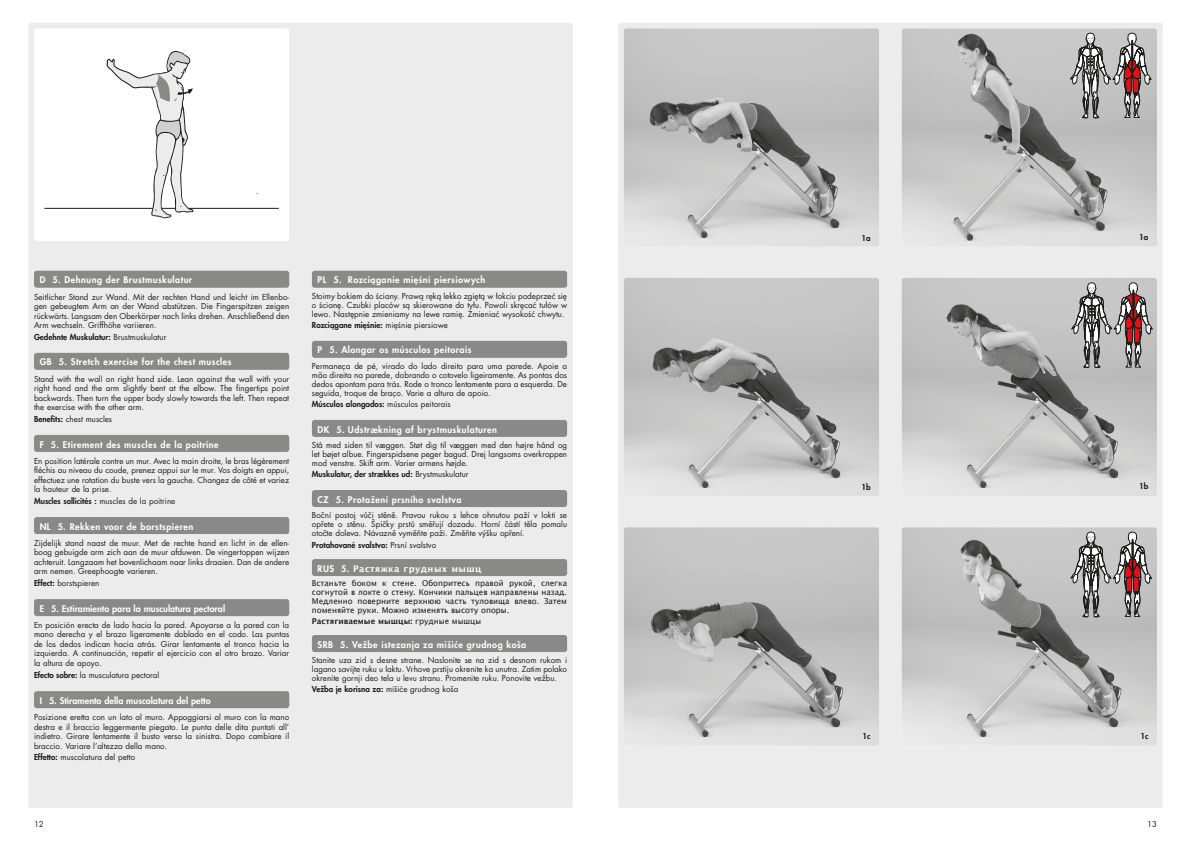
<style>
.page{position:relative;width:1191px;height:842px;background:#fff}
.page>*{position:absolute;margin:0;border:0;box-sizing:border-box;transform-origin:0 0}
.t1{font:800 9px "Futura CE";letter-spacing:.05em;color:#fff}
.t2{font:800 9px "Futura CE";color:#fff}
.t3{font:700 9px "Lucida Grande";letter-spacing:.05em;color:#fff}
.t4{font:8px/9.5px "Futura CE";color:#1c1c1b;text-align:justify}
.t5{font:800 8px "Futura CE";color:#1c1c1b}
.t6{font:8px/9px "Lucida Grande";color:#1c1c1b;text-align:justify}
.t7{font:700 8px "Lucida Grande";color:#1c1c1b}
.s1{font-weight:400}
.s2{font-weight:800}
.s3{font-family:"Futura CE";font-weight:800}
</style>
<div class="page">
<div style="left:28px;top:23px;width:545px;height:785px;background:#edeced;border-radius:3px"></div>
<div style="left:34px;top:271px;width:255px;height:17px;background:#898988;border-radius:3px"></div>
<div style="left:34px;top:353px;width:255px;height:17px;background:#898988;border-radius:3px"></div>
<div style="left:34px;top:435px;width:255px;height:17px;background:#898988;border-radius:3px"></div>
<div style="left:34px;top:517px;width:255px;height:17px;background:#898988;border-radius:3px"></div>
<div style="left:34px;top:599px;width:255px;height:17px;background:#898988;border-radius:3px"></div>
<div style="left:312px;top:271px;width:255px;height:17px;background:#898988;border-radius:3px"></div>
<div style="left:312px;top:341px;width:255px;height:17px;background:#898988;border-radius:3px"></div>
<div style="left:312px;top:420px;width:255px;height:17px;background:#898988;border-radius:3px"></div>
<div style="left:312px;top:490px;width:255px;height:17px;background:#898988;border-radius:3px"></div>
<div style="left:34px;top:28px;width:255px;height:213px;background:#fff;border-radius:3px"></div>
<hr style="left:44px;top:208px;width:235px;height:1px;background:#1c1c1b">
<svg style="left:106px;top:51px;width:87px;height:167px"></svg>
<div style="left:34px;top:691px;width:255px;height:17px;background:#898988;border-radius:3px"></div>
<div style="left:618px;top:23px;width:544px;height:785px;background:#edeced;border-radius:3px"></div>
<img style="left:624px;top:28px;width:255px;height:218px">
<img style="left:624px;top:278px;width:255px;height:218px">
<img style="left:902px;top:28px;width:255px;height:218px">
<svg style="left:1070px;top:33px;width:81px;height:96px;background:#a59e9e"></svg>
<img style="left:624px;top:527px;width:255px;height:218px">
<img style="left:901px;top:527px;width:256px;height:218px">
<svg style="left:1070px;top:532px;width:81px;height:96px;background:#a59e9f"></svg>
<img style="left:901px;top:278px;width:256px;height:218px">
<svg style="left:1071px;top:282px;width:81px;height:89px;background:#a39a9a"></svg>
<div style="left:312px;top:559px;width:255px;height:17px;background:#898988;border-radius:3px"></div>
<div style="left:312px;top:635px;width:255px;height:17px;background:#898988;border-radius:3px"></div>
<p class="t1" style="left:40px;top:273px;width:154px">D 5. Dehnung der Brustmuskulatur</p>
<p class="t4" style="left:34px;top:292px;width:257px">Seitlicher Stand zur Wand. Mit der rechten Hand und leicht im Ellenbo&shy;gen gebeugtem Arm an der Wand abstützen. Die Fingerspitzen zeigen rückwärts. Langsam den Oberkörper nach links drehen. Anschließend den Arm wechseln. Griffhöhe variieren.</p>
<p class="t5" style="left:34px;top:331px;width:134px">Gedehnte Muskulatur: <span class="s1">Brustmuskulatur</span></p>
<p class="t1" style="left:40px;top:356px;width:193px">GB 5. Stretch exercise for the chest muscles</p>
<p class="t4" style="left:34px;top:374px;width:257px">Stand with the wall on right hand side. Lean against the wall with your right hand and the arm slightly bent at the elbow. The fingertips point backwards. Then turn the upper body slowly towards the left. Then repeat the exercise with the other arm.</p>
<p class="t4" style="left:34px;top:414px;width:80px"><span class="s2">Benefits:</span> chest muscles</p>
<p class="t1" style="left:40px;top:438px;width:180px">F 5. Etirement des muscles de la poitrine</p>
<p class="t4" style="left:34px;top:456px;width:257px">En position latérale contre un mur. Avec la main droite, le bras légèrement fléchis au niveau du coude, prenez appui sur le mur. Vos doigts en appui, effectuez une rotation du buste vers la gauche. Changez de côté et variez la hauteur de la prise.</p>
<p class="t4" style="left:34px;top:496px;width:143px"><span class="s2">Muscles sollicités :</span> muscles de la poitrine</p>
<p class="t1" style="left:40px;top:520px;width:155px">NL 5. Rekken voor de borstspieren</p>
<p class="t4" style="left:34px;top:538px;width:257px">Zijdelijk stand naast de muur. Met de rechte hand en licht in de ellen&shy;boog gebuigde arm zich aan de muur afduwen. De vingertoppen wijzen achteruit. Langzaam het bovenlichaam naar links draaien. Dan de andere arm nemen. Greephoogte varieren.</p>
<p class="t4" style="left:34px;top:578px;width:67px"><span class="s2">Effect:</span> borstspieren</p>
<p class="t2" style="left:40px;top:602px;width:187px">E 5. Estiramiento para la musculatura pectoral</p>
<p class="t4" style="left:34px;top:620px;width:257px">En posición erecta de lado hacia la pared. Apoyarse a la pared con la mano derecha y el brazo ligeramente doblado en el codo. Las puntas de los dedos indican hacia atrás. Girar lentamente el tronco hacia la izquierda. A continuación, repetir el ejercicio con el otro brazo. Variar la altura de apoyo.</p>
<p class="t4" style="left:34px;top:670px;width:127px"><span class="s2">Efecto sobre:</span> la musculatura pectoral</p>
<p class="t4" style="left:34px;top:713px;width:257px">Posizione eretta con un lato al muro. Appoggiarsi al muro con la mano destra e il braccio leggermente piegato. Le punta delle dita puntati all’ indietro. Girare lentamente il busto verso la sinistra. Dopo cambiare il braccio. Variare l’altezza della mano.</p>
<p class="t4" style="left:34px;top:753px;width:103px"><span class="s2">Effetto:</span> muscolatura del petto</p>
<p class="t2" style="left:40px;top:694px;width:172px">I 5. Stiramento della muscolatura del petto</p>
<p class="t1" style="left:317px;top:273px;width:169px">PL 5. Rozciąganie mięśni piersiowych</p>
<p class="t4" style="left:312px;top:292px;width:257px;line-height:9px">Stoimy bokiem do ściany. Prawą ręką lekko zgiętą w łokciu podeprzeć się o ścianę. Czubki placów są skierowane do tyłu. Powoli skręcać tułów w lewo. Następnie zmieniamy na lewe ramię. Zmieniać wysokość chwytu.</p>
<p class="t5" style="left:312px;top:320px;width:137px">Rozciągane mięśnie: <span class="s1">mięśnie piersiowe</span></p>
<p class="t1" style="left:317px;top:344px;width:155px">P 5. Alongar os músculos peitorais</p>
<p class="t4" style="left:312px;top:362px;width:257px;line-height:9px">Permaneça de pé, virado do lado direito para uma parede. Apoie a mão direita na parede, dobrando o cotovelo ligeiramente. As pontas dos dedos apontam para trás. Rode o tronco lentamente para a esquerda. De seguida, troque de braço. Varie a altura de apoio.</p>
<p class="t5" style="left:312px;top:399px;width:140px">Músculos alongados: <span class="s1">músculos peitorais</span></p>
<p class="t1" style="left:317px;top:423px;width:181px">DK 5. Udstrækning af brystmuskulaturen</p>
<p class="t4" style="left:312px;top:441px;width:257px;line-height:9px">Stå med siden til væggen. Støt dig til væggen med den højre hånd og let bøjet albue. Fingerspidsene peger bagud. Drej langsoms overkroppen mod venstre. Skift arm. Varier armens højde.</p>
<p class="t5" style="left:312px;top:469px;width:158px">Muskulatur, der strækkes ud: <span class="s1">Brystmuskulatur</span></p>
<p class="t1" style="left:317px;top:493px;width:145px">CZ 5. Protažení prsního svalstva</p>
<p class="t4" style="left:312px;top:511px;width:257px;line-height:9px">Boční postoj vůči stěně. Pravou rukou s lehce ohnutou paží v lokti se opřete o stěnu. Špičky prstů směřují dozadu. Horní částí těla pomalu otočte doleva. Návazně vyměňte paži. Změňte výšku opření.</p>
<p class="t5" style="left:312px;top:539px;width:126px">Protahované svalstvo: <span class="s1">Prsní svalstvo</span></p>
<p class="t6" style="left:312px;top:579px;width:257px">Встаньте боком к стене. Обопритесь правой рукой, слегка согнутой в локте о стену. Кончики пальцев направлены назад.<br>Медленно поверните верхнюю часть туловища влево. Затем поменяйте руки. Можно изменять высоту опоры.</p>
<p class="t7" style="left:312px;top:615px;width:171px">Растягиваемые мышцы: <span class="s1">грудные мышцы</span></p>
<p class="t4" style="left:312px;top:656px;width:257px;line-height:9px">Stanite uza zid s desne strane. Naslonite se na zid s desnom rukom i lagano savijte ruku u laktu. Vrhove prstiju okrenite ka unutra. Zatim polako okrenite gornji deo tela u levu stranu. Promenite ruku. Ponovite vežbu.</p>
<p class="t5" style="left:312px;top:683px;width:148px">Vežba je korisna za: <span class="s1">mišiće grudnog koša</span></p>
<p class="t3" style="left:317px;top:561px;width:165px"><span class="s3">RUS 5.</span> Растяжка грудных мышц</p>
<p class="t1" style="left:317px;top:638px;width:210px">SRB 5. Vežbe istezanja za mišiće grudnog koša</p>
<p class="t5" style="left:861px;top:232px;width:11px">1a</p>
<p class="t5" style="left:1139px;top:232px;width:11px">1a</p>
<p class="t5" style="left:861px;top:481px;width:11px">1b</p>
<p class="t5" style="left:1139px;top:480px;width:11px">1b</p>
<p class="t5" style="left:862px;top:730px;width:9px">1c</p>
<p class="t5" style="left:1140px;top:730px;width:9px">1c</p>
<p class="t4" style="left:34px;top:819px;width:11px">12</p>
<p class="t4" style="left:1147px;top:819px;width:11px">13</p>
</div>
